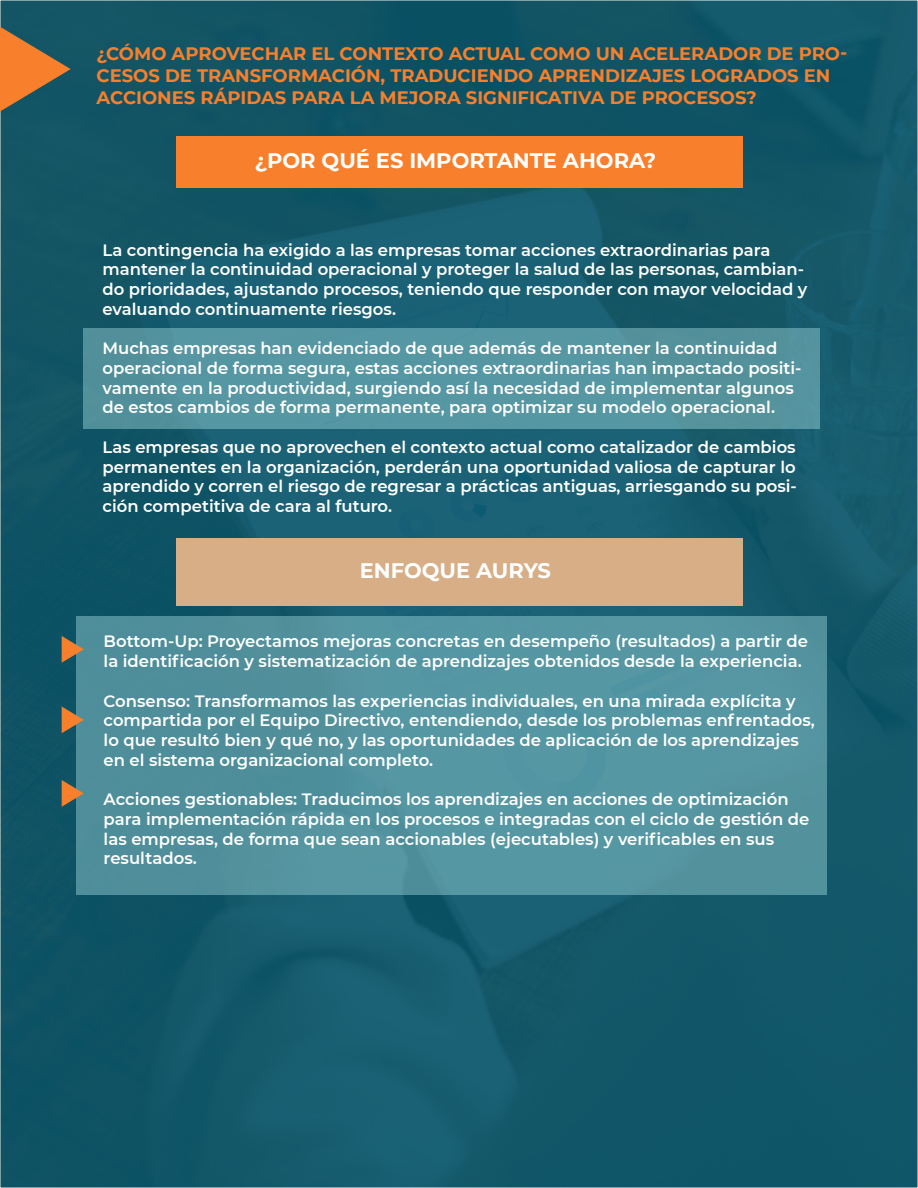
<style>
.page{position:relative;width:918px;height:1188px;background:#fff}
.page>*{position:absolute;margin:0;border:0;box-sizing:border-box;transform-origin:0 0}
.t1{font:700 21px "Montserrat";color:#fff}
.t2{font:700 18px/21.6px "Montserrat";color:#f8802c}
.t3{font:600 16.5px/19.8px "Montserrat";color:#fff}
</style>
<div class="page">
<div style="left:0;top:0;width:918px;height:1188px;background:linear-gradient(to right,#135769,#155a6d)"></div>
<div style="left:84px;top:328px;width:736px;height:101px;background:#5697a4"></div>
<div style="left:77px;top:617px;width:750px;height:278px;background:#5595a2"></div>
<div style="left:177px;top:136px;width:566px;height:52px;background:#f8802c"></div>
<div style="left:177px;top:539px;width:566px;height:67px;background:#d7ae86"></div>
<svg style="left:0;top:27px;width:71px;height:85px;background:#846a48"></svg>
<svg style="left:62px;top:636px;width:22px;height:27px"></svg>
<svg style="left:62px;top:706px;width:22px;height:27px"></svg>
<svg style="left:62px;top:780px;width:22px;height:27px"></svg>
<p class="t2" style="left:96px;top:42px;width:753px">¿CÓMO APROVECHAR EL CONTEXTO ACTUAL COMO UN ACELERADOR DE PRO-<br>CESOS DE TRANSFORMACIÓN, TRADUCIENDO APRENDIZAJES LOGRADOS EN<br>ACCIONES RÁPIDAS PARA LA MEJORA SIGNIFICATIVA DE PROCESOS?</p>
<p class="t1" style="left:255px;top:145px;width:403px">¿POR QUÉ ES IMPORTANTE AHORA?</p>
<p class="t3" style="left:103px;top:239px;width:706px">La contingencia ha exigido a las empresas tomar acciones extraordinarias para mantener la continuidad operacional y proteger la salud de las personas, cambian&shy;do prioridades, ajustando procesos, teniendo que responder con mayor velocidad y evaluando continuamente riesgos.</p>
<p class="t3" style="left:103px;top:338px;width:701px">Muchas empresas han evidenciado de que además de mantener la continuidad operacional de forma segura, estas acciones extraordinarias han impactado positi&shy;vamente en la productividad, surgiendo así la necesidad de implementar algunos de estos cambios de forma permanente, para optimizar su modelo operacional.</p>
<p class="t3" style="left:103px;top:436px;width:696px;text-align:justify">Las empresas que no aprovechen el contexto actual como catalizador de cambios permanentes en la organización, perderán una oportunidad valiosa de capturar lo aprendido y corren el riesgo de regresar a prácticas antiguas, arriesgando su posi&shy;ción competitiva de cara al futuro.</p>
<p class="t1" style="left:360px;top:556px;width:193px">ENFOQUE AURYS</p>
<p class="t3" style="left:104px;top:631px;width:706px">Bottom-Up: Proyectamos mejoras concretas en desempeño (resultados) a partir de la identificación y sistematización de aprendizajes obtenidos desde la experiencia.</p>
<p class="t3" style="left:104px;top:690px;width:713px">Consenso: Transformamos las experiencias individuales, en una mirada explícita y compartida por el Equipo Directivo, entendiendo, desde los problemas enfrentados, lo que resultó bien y qué no, y las oportunidades de aplicación de los aprendizajes en el sistema organizacional completo.</p>
<p class="t3" style="left:104px;top:789px;width:707px">Acciones gestionables: Traducimos los aprendizajes en acciones de optimización para implementación rápida en los procesos e integradas con el ciclo de gestión de las empresas, de forma que sean accionables (ejecutables) y verificables en sus resultados.</p>
</div>
